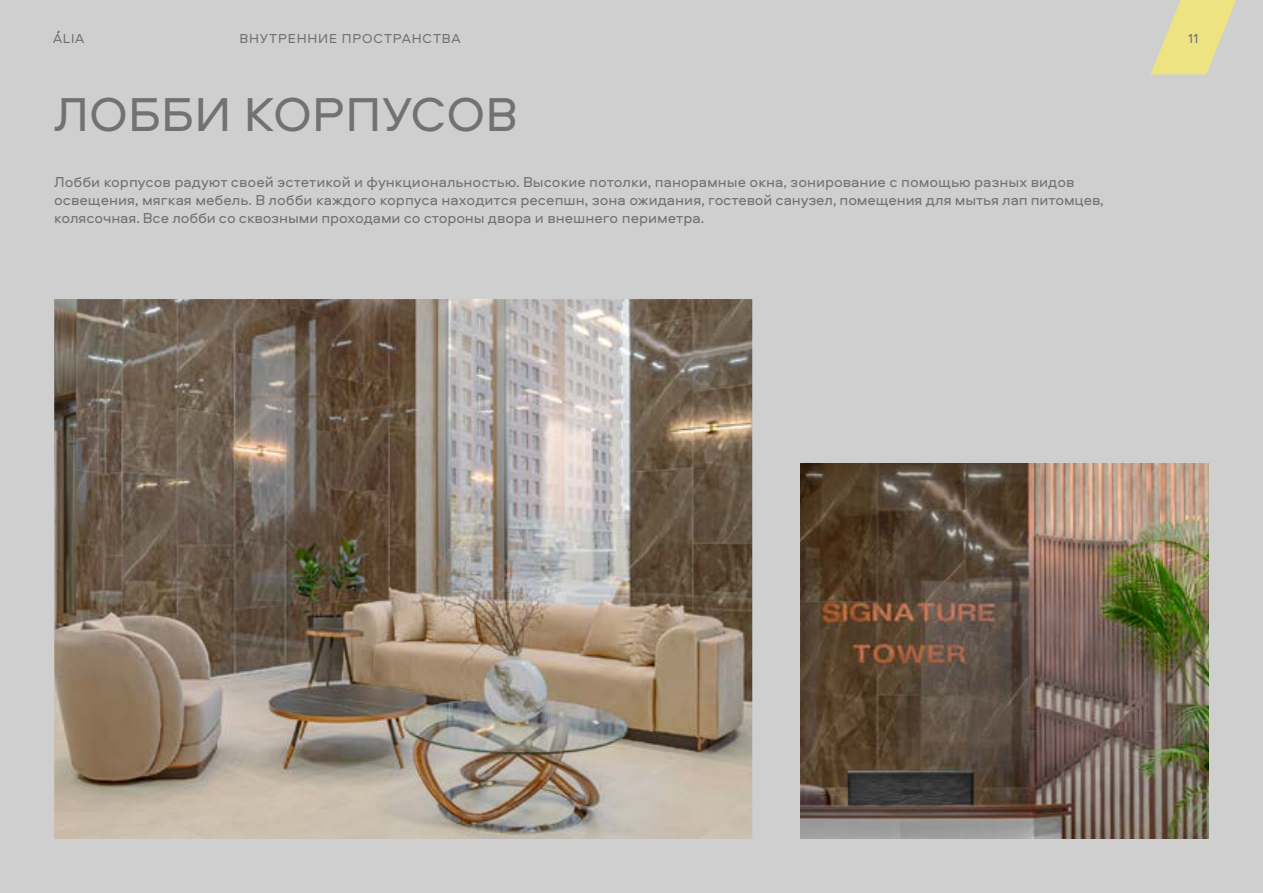
<style>
.page{position:relative;width:1263px;height:893px;background:#cfcfcf}
.page>*{position:absolute;margin:0;border:0;box-sizing:border-box;transform-origin:0 0}
.t1{font:49.5px "Aeroport";letter-spacing:.01em;color:#737271}
.t2{font:15px/18px "Aeroport";color:#737271}
.t3{font:13.5px "Aeroport";letter-spacing:.06em;color:#737271}
.t4{font:13.35px "Aeroport";color:#717171}
</style>
<div class="page">
<img style="left:54px;top:299px;width:698px;height:540px">
<img style="left:800px;top:464px;width:409px;height:375px">
<svg style="left:1151px;top:0;width:85px;height:74px"></svg>
<p class="t4" style="left:53px;top:29px;width:33px">ALIA</p>
<p class="t3" style="left:239px;top:29px;width:223px">ВНУТРЕННИЕ ПРОСТРАНСТВА</p>
<p class="t3" style="left:1188px;top:29px;width:12px">11</p>
<h1 class="t1" style="left:54px;top:80px;width:465px">ЛОББИ КОРПУСОВ</h1>
<p class="t2" style="left:54px;top:172px;width:1051px">Лобби корпусов радуют своей эстетикой и функциональностью. Высокие потолки, панорамные окна, зонирование с помощью разных видов освещения, мягкая мебель. В лобби каждого корпуса находится ресепшн, зона ожидания, гостевой санузел, помещения для мытья лап питомцев, колясочная. Все лобби со сквозными проходами со стороны двора и внешнего периметра.</p>
</div>
